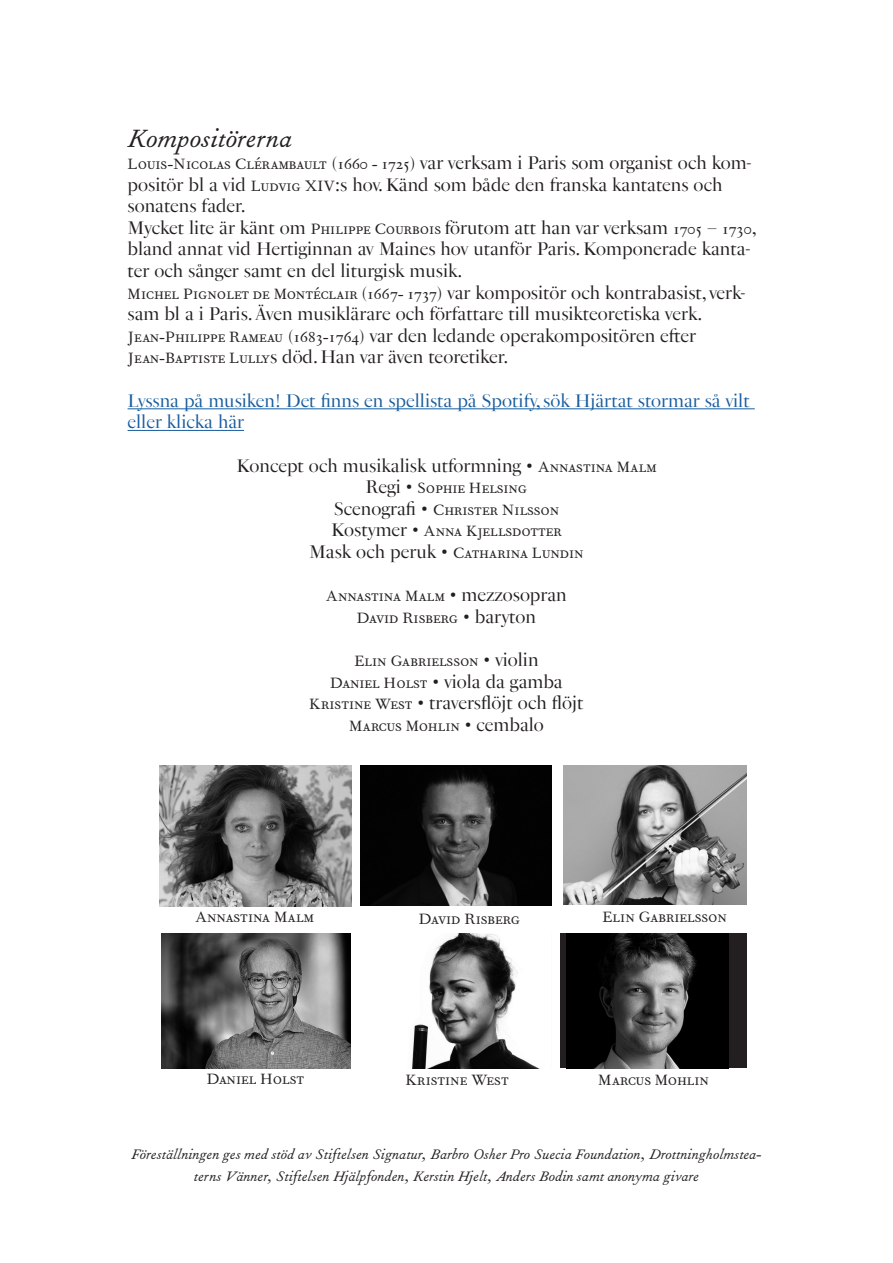
<style>
.page{position:relative;width:893px;height:1263px;background:#fff}
.page>*{position:absolute;margin:0;border:0;box-sizing:border-box;transform-origin:0 0}
.t1{font:30px "Fournier MT Italic Os F";color:#231f20}
.t2{font:18px/21.6px "PS Fournier Pro Grand";color:#231f20}
.t3{font:18px "Fournier MT Regular SC";color:#231f20}
.t4{font:18px/21.6px "PS Fournier Pro Grand";color:#175d9e}
.t5{font:16.5px/21.6px "Fournier MT Italic Os F";color:#231f20;text-align:center}
.s1{font-family:"Fournier MT Regular SC"}
.s2{font-family:"PS Fournier Pro Grand"}
</style>
<div class="page">
<hr style="left:128px;top:408px;width:627px;height:1px;background:#175d9e">
<hr style="left:128px;top:430px;width:116px;height:1px;background:#175d9e">
<div style="left:560px;top:933px;width:187px;height:135px;background:#231f20"></div>
<img style="left:567px;top:933px;width:161px;height:135px">
<img style="left:160px;top:765px;width:191px;height:141px">
<img style="left:162px;top:933px;width:189px;height:135px">
<img style="left:564px;top:765px;width:183px;height:140px">
<img style="left:412px;top:933px;width:128px;height:136px">
<img style="left:360px;top:765px;width:192px;height:141px">
<p class="t1" style="left:128px;top:123px;width:166px">Kompositörerna</p>
<p class="t2" style="left:128px;top:151px;width:626px"><span class="s1">Louis-Nicolas Clérambault</span> (<span class="s1">1660 - 1725</span>) var verksam i Paris som organist och kom&shy;positör bl a vid <span class="s1">Ludvig XIV</span>:s hov. Känd som både den franska kantatens och sonatens fader.</p>
<p class="t2" style="left:128px;top:216px;width:631px">Mycket lite är känt om <span class="s1">Philippe Courbois</span> förutom att han var verksam <span class="s1">1705</span> – <span class="s1">1730</span>, bland annat vid Hertiginnan av Maines hov utanför Paris. Komponerade kanta&shy;ter och sånger samt en del liturgisk musik.</p>
<p class="t2" style="left:128px;top:281px;width:619px"><span class="s1">Michel Pignolet de Montéclair</span> (<span class="s1">1667- 1737</span>) var kompositör och kontrabasist, verk&shy;sam bl a i Paris. Även musiklärare och författare till musikteoretiska verk.</p>
<p class="t2" style="left:128px;top:324px;width:570px"><span class="s1">Jean-Philippe Rameau</span> (<span class="s1">1683-1764</span>) var den ledande operakompositören efter<br><span class="s1">Jean-Baptiste Lully</span>s död. Han var även teoretiker.</p>
<p class="t4" style="left:128px;top:389px;width:624px">Lyssna på musiken! Det finns en spellista på Spotify, sök Hjärtat stormar så vilt eller klicka här</p>
<p class="t2" style="left:236px;top:453px;width:422px">Koncept och musikalisk utformning • <span class="s1">Annastina Malm</span></p>
<p class="t3" style="left:366px;top:478px;width:163px"><span class="s2">Regi •</span> Sophie Helsing</p>
<p class="t3" style="left:334px;top:500px;width:227px"><span class="s2">Scenografi •</span> Christer Nilsson</p>
<p class="t3" style="left:331px;top:522px;width:232px"><span class="s2">Kostymer •</span> Anna Kjellsdotter</p>
<p class="t3" style="left:309px;top:543px;width:276px"><span class="s2">Mask och peruk •</span> Catharina Lundin</p>
<p class="t3" style="left:326px;top:586px;width:242px">Annastina Malm <span class="s2">• mezzosopran</span></p>
<p class="t3" style="left:357px;top:608px;width:181px">David Risberg <span class="s2">• baryton</span></p>
<p class="t3" style="left:354px;top:651px;width:186px">Elin Gabrielsson <span class="s2">• violin</span></p>
<p class="t2" style="left:330px;top:669px;width:234px"><span class="s1">Daniel Holst</span> • viola da gamba</p>
<p class="t2" style="left:309px;top:691px;width:276px"><span class="s1">Kristine West</span> • traversflöjt och flöjt</p>
<p class="t3" style="left:349px;top:716px;width:196px">Marcus Mohlin <span class="s2">• cembalo</span></p>
<p class="t3" style="left:195px;top:907px;width:120px">Annastina Malm</p>
<p class="t3" style="left:207px;top:1069px;width:99px">Daniel Holst</p>
<p class="t3" style="left:419px;top:909px;width:103px">David Risberg</p>
<p class="t3" style="left:405px;top:1070px;width:105px">Kristine West</p>
<p class="t3" style="left:602px;top:907px;width:126px">Elin Gabrielsson</p>
<p class="t3" style="left:598px;top:1070px;width:112px">Marcus Mohlin</p>
<p class="t5" style="left:131px;top:1144px;width:632px">Föreställningen ges med stöd av Stiftelsen Signatur, Barbro Osher Pro Suecia Foundation, Drottningholmstea&shy;terns Vänner, Stiftelsen Hjälpfonden, Kerstin Hjelt, Anders Bodin samt anonyma givare</p>
</div>
